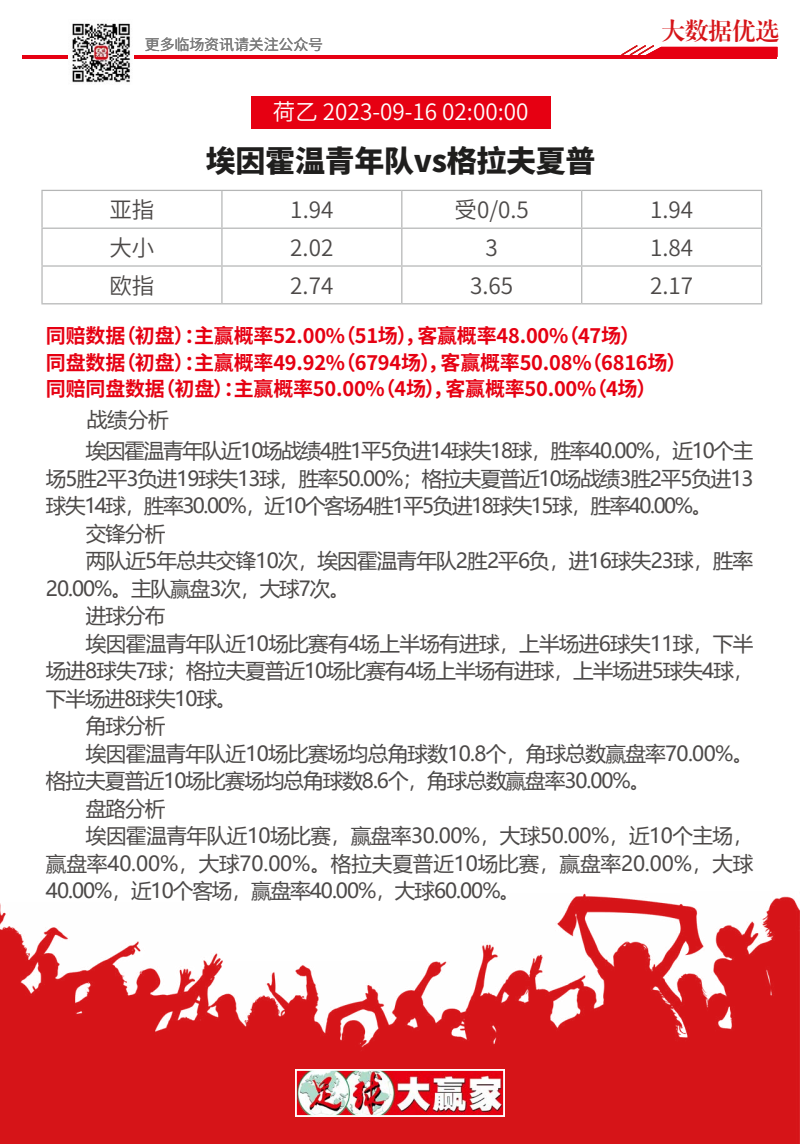
<style>
.page{position:relative;width:800px;height:1144px;background:#fff}
.page>*{position:absolute;margin:0;border:0;box-sizing:border-box;transform-origin:0 0}
.t1{font:900 30px "Noto Sans Hans";letter-spacing:-.01em;color:#1f1e1d}
.t2{font:23.75px "CT Biao Song SJ";letter-spacing:-.01em;color:#d61418}
.t3{font:600 22.5px "Noto Sans Hans";color:#4c4948}
.t4{font:600 22.5px "Noto Sans Hans";color:#fff}
.t5{font:20.62px "Microsoft Ya Hei";letter-spacing:-.05em;color:#4c4948}
.t6{font:20.62px "Microsoft Ya Hei";letter-spacing:-.07em;color:#4c4948}
.t7{font:20.62px "Microsoft Ya Hei";letter-spacing:-.005em;color:#4c4948}
.t8{font:20.62px "Microsoft Ya Hei";letter-spacing:-.025em;color:#4c4948}
.t9{font:700 20px/26.2px "Noto Sans Hans";letter-spacing:-.01em;color:#e60012}
.t10{font:600 15px "Noto Sans Hans";letter-spacing:-.01em;color:#7d7d7d}
</style>
<div class="page">
<img style="left:0;top:893px;width:800px;height:251px">
<img style="left:298px;top:1072px;width:204px;height:42px">
<div style="left:295px;top:1069px;width:210px;height:48px;border:2px solid #fff"></div>
<img style="left:72px;top:23px;width:59px;height:60px">
<hr style="left:22px;top:55px;width:755px;height:4px;background:#e60012">
<svg style="left:621px;top:45px;width:156px;height:10px"></svg>
<hr style="left:41px;top:190px;width:181px;height:1px;background:#b5b6b6">
<hr style="left:41px;top:191px;width:2px;height:37px;background:#b5b6b6">
<hr style="left:222px;top:190px;width:180px;height:1px;background:#b5b6b6">
<hr style="left:221px;top:191px;width:2px;height:37px;background:#b5b6b6">
<hr style="left:402px;top:190px;width:180px;height:1px;background:#b5b6b6">
<hr style="left:401px;top:191px;width:1px;height:37px;background:#b5b6b6">
<hr style="left:582px;top:190px;width:180px;height:1px;background:#b5b6b6">
<hr style="left:581px;top:191px;width:1px;height:37px;background:#b5b6b6">
<hr style="left:761px;top:191px;width:1px;height:37px;background:#b5b6b6">
<hr style="left:41px;top:228px;width:181px;height:1px;background:#b5b6b6">
<hr style="left:41px;top:229px;width:2px;height:36px;background:#b5b6b6">
<hr style="left:222px;top:228px;width:180px;height:1px;background:#b5b6b6">
<hr style="left:221px;top:229px;width:2px;height:36px;background:#b5b6b6">
<hr style="left:402px;top:228px;width:180px;height:1px;background:#b5b6b6">
<hr style="left:401px;top:229px;width:1px;height:36px;background:#b5b6b6">
<hr style="left:582px;top:228px;width:180px;height:1px;background:#b5b6b6">
<hr style="left:581px;top:229px;width:1px;height:36px;background:#b5b6b6">
<hr style="left:761px;top:229px;width:1px;height:36px;background:#b5b6b6">
<hr style="left:41px;top:265px;width:181px;height:2px;background:#b5b6b6">
<hr style="left:41px;top:267px;width:2px;height:36px;background:#b5b6b6">
<hr style="left:222px;top:265px;width:180px;height:2px;background:#b5b6b6">
<hr style="left:221px;top:267px;width:2px;height:36px;background:#b5b6b6">
<hr style="left:402px;top:265px;width:180px;height:2px;background:#b5b6b6">
<hr style="left:401px;top:267px;width:1px;height:36px;background:#b5b6b6">
<hr style="left:582px;top:265px;width:180px;height:2px;background:#b5b6b6">
<hr style="left:581px;top:267px;width:1px;height:36px;background:#b5b6b6">
<hr style="left:761px;top:267px;width:1px;height:36px;background:#b5b6b6">
<hr style="left:41px;top:303px;width:181px;height:1px;background:#b5b6b6">
<hr style="left:222px;top:303px;width:180px;height:1px;background:#b5b6b6">
<hr style="left:402px;top:303px;width:180px;height:1px;background:#b5b6b6">
<hr style="left:582px;top:303px;width:180px;height:1px;background:#b5b6b6">
<div style="left:251px;top:96px;width:300px;height:33px;background:#e60012"></div>
<p class="t10" style="left:145px;top:36px;width:180px">更多临场资讯请关注公众号</p>
<p class="t4" style="left:273px;top:99px;width:257px">荷乙 2023-09-16 02:00:00</p>
<h1 class="t1" style="left:206px;top:144px;width:391px">埃因霍温青年队vs格拉夫夏普</h1>
<p class="t2" style="left:661px;top:19px;width:119px">大数据优选</p>
<p class="t3" style="left:109px;top:197px;width:46px">亚指</p>
<p class="t3" style="left:290px;top:197px;width:45px">1.94</p>
<p class="t3" style="left:455px;top:197px;width:76px">受0/0.5</p>
<p class="t3" style="left:650px;top:197px;width:45px">1.94</p>
<p class="t3" style="left:109px;top:235px;width:46px">大小</p>
<p class="t3" style="left:290px;top:235px;width:45px">2.02</p>
<p class="t3" style="left:486px;top:235px;width:14px">3</p>
<p class="t3" style="left:650px;top:235px;width:45px">1.84</p>
<p class="t3" style="left:109px;top:273px;width:46px">欧指</p>
<p class="t3" style="left:290px;top:273px;width:45px">2.74</p>
<p class="t3" style="left:470px;top:273px;width:45px">3.65</p>
<p class="t3" style="left:650px;top:273px;width:45px">2.17</p>
<p class="t9" style="left:46px;top:323px;width:642px">同赔数据（初盘）：主赢概率52.00%（51场），客赢概率48.00%（47场）<br>同盘数据（初盘）：主赢概率49.92%（6794场），客赢概率50.08%（6816场）同赔同盘数据（初盘）：主赢概率50.00%（4场），客赢概率50.00%（4场）</p>
<p class="t5" style="left:87px;top:406px;width:83px">战绩分析</p>
<p class="t5" style="left:86px;top:437px;width:669px">埃因霍温青年队近10场战绩4胜1平5负进14球失18球，胜率40.00%，近10个主</p>
<p class="t5" style="left:46px;top:464px;width:709px">场5胜2平3负进19球失13球，胜率50.00%；格拉夫夏普近10场战绩3胜2平5负进13</p>
<p class="t6" style="left:46px;top:492px;width:668px">球失14球，胜率30.00%，近10个客场4胜1平5负进18球失15球，胜率40.00%。</p>
<p class="t5" style="left:86px;top:519px;width:81px">交锋分析</p>
<p class="t5" style="left:86px;top:547px;width:669px">两队近5年总共交锋10次，埃因霍温青年队2胜2平6负，进16球失23球，胜率</p>
<p class="t5" style="left:46px;top:574px;width:306px">20.00%。主队赢盘3次，大球7次。</p>
<p class="t5" style="left:86px;top:602px;width:81px">进球分布</p>
<p class="t5" style="left:86px;top:629px;width:669px">埃因霍温青年队近10场比赛有4场上半场有进球，上半场进6球失11球，下半</p>
<p class="t5" style="left:46px;top:657px;width:709px">场进8球失7球；格拉夫夏普近10场比赛有4场上半场有进球，上半场进5球失4球，</p>
<p class="t5" style="left:46px;top:684px;width:192px">下半场进8球失10球。</p>
<p class="t5" style="left:86px;top:712px;width:81px">角球分析</p>
<p class="t5" style="left:86px;top:739px;width:669px">埃因霍温青年队近10场比赛场均总角球数10.8个，角球总数赢盘率70.00%。</p>
<p class="t5" style="left:46px;top:767px;width:606px">格拉夫夏普近10场比赛场均总角球数8.6个，角球总数赢盘率30.00%。</p>
<p class="t5" style="left:86px;top:794px;width:81px">盘路分析</p>
<p class="t8" style="left:86px;top:822px;width:669px">埃因霍温青年队近10场比赛，赢盘率30.00%，大球50.00%，近10个主场，</p>
<p class="t7" style="left:46px;top:849px;width:709px">赢盘率40.00%，大球70.00%。格拉夫夏普近10场比赛，赢盘率20.00%，大球</p>
<p class="t5" style="left:46px;top:877px;width:476px">40.00%，近10个客场，赢盘率40.00%，大球60.00%。</p>
</div>
